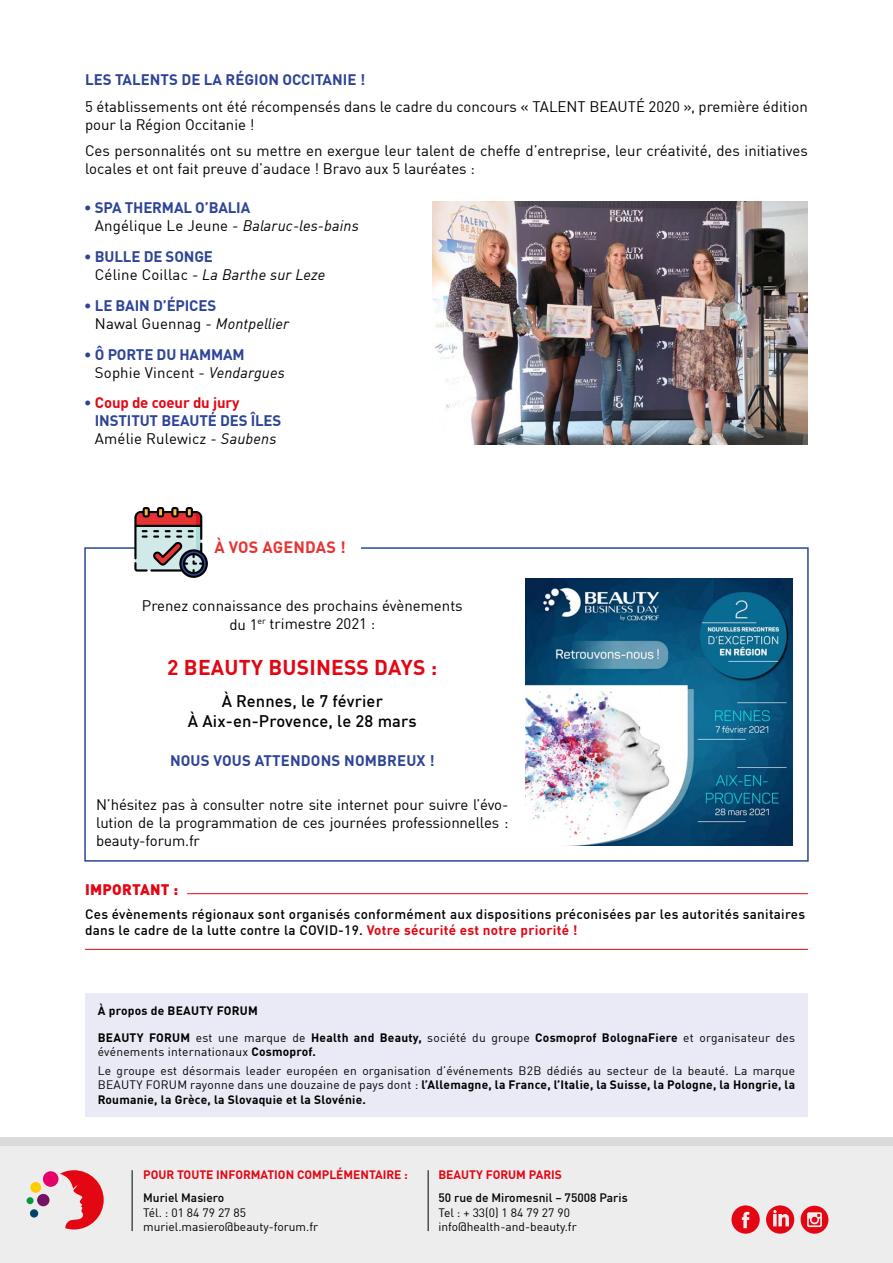
<style>
.page{position:relative;width:893px;height:1263px;background:#fff}
.page>*{position:absolute;margin:0;border:0;box-sizing:border-box;transform-origin:0 0}
.t1{font:700 21px "DIN Offc Pro";letter-spacing:.01em;color:#e30613}
.t2{font:500 16.5px/19.8px "DIN Offc Pro";letter-spacing:.01em;color:#000;text-align:center}
.t3{font:700 16.2px "DIN Offc Pro";letter-spacing:.01em;color:#e73433}
.t4{font:15px/18px "DIN Offc Pro";color:#000}
.t5{font:700 15px/18px "DIN Offc Pro";letter-spacing:-.01em;color:#2e4496}
.t6{font:italic 15px/18px "DIN Offc Pro";letter-spacing:.01em;color:#000}
.t7{font:700 15px "DIN Offc Pro";letter-spacing:.01em;color:#2e4496}
.t8{font:900 15px "DIN Offc Pro";letter-spacing:.02em;color:#e30613}
.t9{font:500 13.5px/16.2px "DIN Offc Pro";letter-spacing:.02em;color:#000}
.t10{font:12px/14.4px "DIN Offc Pro";letter-spacing:.015em;color:#000}
.t11{font:700 12px "DIN Offc Pro";color:#e30613}
.t12{font:500 12px "DIN Offc Pro";color:#000}
.t13{font:700 12px "DIN Offc Pro";letter-spacing:.02em;color:#000}
.s1{font-weight:400;color:#000}
.s2{font-weight:400;font-style:italic;color:#000}
.s3{font-weight:700;font-style:normal;color:#2e4496}
.s4{font-style:normal}
.s5{color:#e30613}
.s6{font-weight:700;color:#e30613}
.s7{font-weight:700}
</style>
<div class="page">
<div style="left:0;top:1138px;width:893px;height:125px;background:#dadada"></div>
<div style="left:0;top:1146px;width:893px;height:117px;background:#ededed"></div>
<div style="left:84px;top:547px;width:725px;height:315px;border:2px solid #2d4696"></div>
<hr style="left:428px;top:1170px;width:1px;height:61px;background:#000">
<hr style="left:132px;top:1170px;width:1px;height:61px;background:#000">
<div style="left:37px;top:1194px;width:13px;height:12px;background:#751264;border-radius:50%"></div>
<div style="left:30px;top:1182px;width:11px;height:11px;background:#fc0;border-radius:50%"></div>
<div style="left:43px;top:1171px;width:15px;height:16px;background:#e60069;border-radius:50%"></div>
<div style="left:30px;top:1209px;width:8px;height:8px;background:#004568;border-radius:50%"></div>
<div style="left:27px;top:1197px;width:7px;height:7px;background:#009a3e;border-radius:50%"></div>
<svg style="left:60px;top:1170px;width:44px;height:59px"></svg>
<svg style="left:731px;top:1205px;width:29px;height:29px"></svg>
<svg style="left:766px;top:1205px;width:28px;height:29px"></svg>
<svg style="left:801px;top:1206px;width:27px;height:28px"></svg>
<div style="left:85px;top:993px;width:723px;height:123px;background:#eaeaf6"></div>
<img style="left:525px;top:579px;width:267px;height:267px">
<hr style="left:187px;top:893px;width:621px;height:1px;background:#e30613">
<hr style="left:85px;top:949px;width:723px;height:1px;background:#e30613">
<div style="left:200px;top:528px;width:160px;height:38px;background:#fff"></div>
<svg style="left:134px;top:507px;width:74px;height:71px"></svg>
<img style="left:432px;top:202px;width:375px;height:242px">
<p class="t5" style="left:85px;top:69px;width:282px">LES TALENTS DE LA RÉGION OCCITANIE !</p>
<p class="t4" style="left:85px;top:96px;width:724px">5 établissements ont été récompensés dans le cadre du concours « TALENT BEAUTÉ 2020 », première édition pour la Région Occitanie !</p>
<p class="t4" style="left:85px;top:140px;width:724px">Ces personnalités ont su mettre en exergue leur talent de cheffe d’entreprise, leur créativité, des initiatives locales et ont fait preuve d’audace ! Bravo aux 5 lauréates :</p>
<p class="t5" style="left:95px;top:197px;width:265px;text-indent:-11px">• SPA THERMAL O’BALIA<br><span class="s1">Angélique Le Jeune -</span> <span class="s2">Balaruc-les-bains</span></p>
<p class="t6" style="left:95px;top:246px;width:232px;text-indent:-11px"><span class="s3">• BULLE DE SONGE<br></span><span class="s4">Céline Coillac -</span> La Barthe sur Leze</p>
<p class="t5" style="left:95px;top:294px;width:196px;text-indent:-11px">• LE BAIN D’ÉPICES<br><span class="s1">Nawal Guennag -</span> <span class="s2">Montpellier</span></p>
<p class="t5" style="left:95px;top:343px;width:191px;text-indent:-11px">• Ô PORTE DU HAMMAM<br><span class="s1">Sophie Vincent -</span> <span class="s2">Vendargues</span></p>
<p class="t5" style="left:95px;top:392px;width:188px;text-indent:-11px">• <span class="s5">Coup de coeur du jury<br></span>INSTITUT BEAUTÉ DES ÎLES<br><span class="s1">Amélie Rulewicz -</span> <span class="s2">Saubens</span></p>
<h3 class="t3" style="left:214px;top:534px;width:133px">À VOS AGENDAS !</h3>
<p class="t4" style="left:142px;top:596px;width:322px;text-align:center">Prenez connaissance des prochains évènements du 1<sup>er</sup> trimestre 2021 :</p>
<h1 class="t1" style="left:167px;top:649px;width:271px">2 BEAUTY BUSINESS DAYS :</h1>
<h2 class="t2" style="left:188px;top:689px;width:230px">À Rennes, le 7 février<br>À Aix-en-Provence, le 28 mars</h2>
<p class="t7" style="left:170px;top:748px;width:266px">NOUS VOUS ATTENDONS NOMBREUX !</p>
<p class="t4" style="left:96px;top:794px;width:414px;text-align:justify">N’hésitez pas à consulter notre site internet pour suivre l’évo&shy;lution de la programmation de ces journées professionnelles : beauty-forum.fr</p>
<p class="t8" style="left:85px;top:876px;width:95px">IMPORTANT :</p>
<p class="t9" style="left:85px;top:905px;width:722px">Ces évènements régionaux sont organisés conformément aux dispositions préconisées par les autorités sanitaires dans le cadre de la lutte contre la COVID-19. <span class="s6">Votre sécurité est notre priorité !</span></p>
<p class="t13" style="left:98px;top:1000px;width:162px">À propos de BEAUTY FORUM</p>
<p class="t10" style="left:98px;top:1029px;width:699px"><span class="s7">BEAUTY FORUM</span> est une marque de <span class="s7">Health and Beauty,</span> société du groupe <span class="s7">Cosmoprof BolognaFiere</span> et organisateur des événements internationaux <span class="s7">Cosmoprof.</span></p>
<p class="t10" style="left:98px;top:1062px;width:699px;text-align:justify">Le groupe est désormais leader européen en organisation d’événements B2B dédiés au secteur de la beauté. La marque BEAUTY FORUM rayonne dans une douzaine de pays dont : <span class="s7">l’Allemagne, la France, l’Italie, la Suisse, la Pologne, la Hongrie, la Roumanie, la Grèce, la Slovaquie et la Slovénie.</span></p>
<p class="t11" style="left:143px;top:1165px;width:266px">POUR TOUTE INFORMATION COMPLÉMENTAIRE :</p>
<p class="t12" style="left:143px;top:1188px;width:83px">Muriel Masiero</p>
<p class="t10" style="left:143px;top:1204px;width:177px">Tél. : 01 84 79 27 85 muriel.masiero@beauty-forum.fr</p>
<p class="t11" style="left:438px;top:1165px;width:125px">BEAUTY FORUM PARIS</p>
<p class="t12" style="left:438px;top:1188px;width:191px">50 rue de Miromesnil – 75008 Paris</p>
<p class="t10" style="left:438px;top:1204px;width:140px">Tel : + 33(0) 1 84 79 27 90 info@health-and-beauty.fr</p>
</div>
